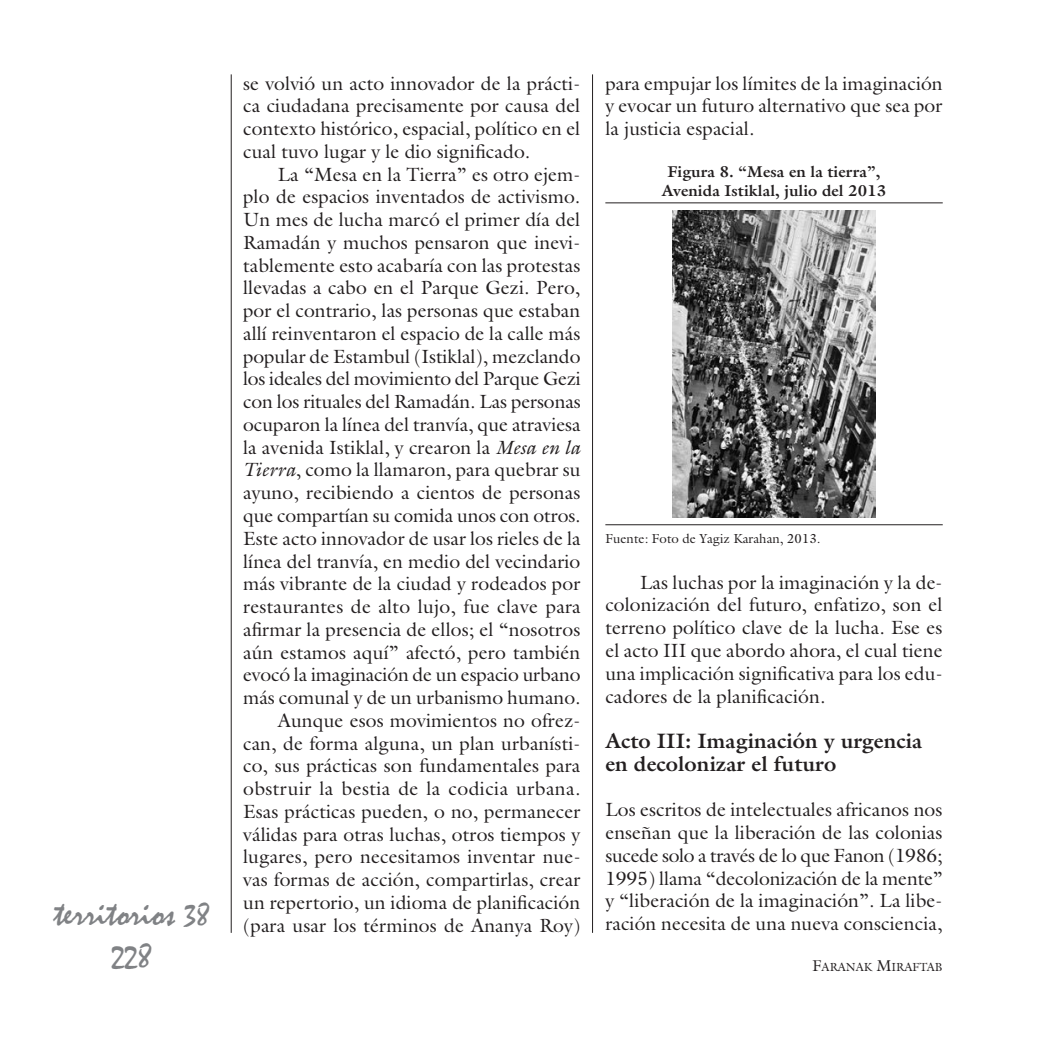
<style>
.page{position:relative;width:1042px;height:1042px;background:#fff}
.page>*{position:absolute;margin:0;border:0;box-sizing:border-box;transform-origin:0 0}
.t1{font:37.62px "Mistral";letter-spacing:-.01em;color:#808285}
.t2{font:33.25px "Mistral";color:#808285}
.t3{font:700 21px/22.8px "Galliard";letter-spacing:.005em;color:#231f20}
.t4{font:19.25px/22.8px "Galliard";letter-spacing:.005em;color:#231f20;text-align:justify}
.t5{font:700 15.75px/18.9px "Galliard";letter-spacing:.005em;color:#231f20;text-align:center}
.t6{font:13.12px "Galliard";letter-spacing:.005em;color:#231f20}
.t7{font:11.9px "Galliard";color:#231f20}
.s1{font-size:31.5px}
.s2{font-style:italic}
.s3{font-size:15.75px}
</style>
<div class="page">
<hr style="left:231px;top:74px;width:1px;height:859px;background:#231f20">
<hr style="left:592px;top:74px;width:1px;height:859px;background:#231f20">
<hr style="left:605px;top:203px;width:338px;height:1px;background:#231f20">
<hr style="left:605px;top:524px;width:338px;height:1px;background:#231f20">
<img style="left:672px;top:210px;width:204px;height:307px">
<h1 class="t1" style="left:54px;top:892px;width:158px">territorios <span class="s1">38</span></h1>
<h2 class="t2" style="left:111px;top:938px;width:42px">228</h2>
<p class="t4" style="left:243px;top:71px;width:339px">se volvió un acto innovador de la prácti&shy;ca ciudadana precisamente por causa del contexto histórico, espacial, político en el cual tuvo lugar y le dio significado.</p>
<p class="t4" style="left:243px;top:162px;width:339px;text-align:right">La “Mesa en la Tierra” es otro ejem-<br>plo de espacios inventados de activismo.<br>Un mes de lucha marcó el primer día del Ramadán y muchos pensaron que inevi&shy;tablemente esto acabaría con las protestas llevadas a cabo en el Parque Gezi. Pero, por el contrario, las personas que estaban allí reinventaron el espacio de la calle más popular de Estambul (Istiklal), mezclando los ideales del movimiento del Parque Gezi con los rituales del Ramadán. Las personas ocuparon la línea del tranvía, que atraviesa la avenida Istiklal, y crearon la <span class="s2">Mesa en la Tierra</span>, como la llamaron, para quebrar su ayuno, recibiendo a cientos de personas que compartían su comida unos con otros.<br>Este acto innovador de usar los rieles de la línea del tranvía, en medio del vecindario más vibrante de la ciudad y rodeados por restaurantes de alto lujo, fue clave para afirmar la presencia de ellos; el “nosotros aún estamos aquí” afectó, pero también evocó la imaginación de un espacio urbano más comunal y de un urbanismo humano.<br>Aunque esos movimientos no ofrez&shy;can, de forma alguna, un plan urbanísti&shy;co, sus prácticas son fundamentales para obstruir la bestia de la codicia urbana.<br>Esas prácticas pueden, o no, permanecer válidas para otras luchas, otros tiempos y lugares, pero necesitamos inventar nue&shy;vas formas de acción, compartirlas, crear un repertorio, un idioma de planificación (para usar los términos de Ananya Roy)</p>
<p class="t4" style="left:605px;top:72px;width:339px">para empujar los límites de la imaginación y evocar un futuro alternativo que sea por la justicia espacial.</p>
<p class="t5" style="left:662px;top:162px;width:226px">Figura 8. “Mesa en la tierra”,<br>Avenida Istiklal, julio del 2013</p>
<p class="t6" style="left:605px;top:530px;width:217px">Fuente: Foto de Yagiz Karahan, 2013.</p>
<p class="t4" style="left:605px;top:570px;width:339px;text-indent:35px">Las luchas por la imaginación y la de&shy;colonización del futuro, enfatizo, son el terreno político clave de la lucha. Ese es el acto III que abordo ahora, el cual tiene una implicación significativa para los edu&shy;cadores de la planificación.</p>
<p class="t3" style="left:605px;top:729px;width:318px">Acto III: Imaginación y urgencia en decolonizar el futuro</p>
<p class="t4" style="left:605px;top:798px;width:339px">Los escritos de intelectuales africanos nos enseñan que la liberación de las colonias sucede solo a través de lo que Fanon (1986; 1995) llama “decolonización de la mente” y “liberación de la imaginación”. La libe&shy;ración necesita de una nueva consciencia,</p>
<p class="t7" style="left:812px;top:959px;width:132px"><span class="s3">F</span>ARANAK <span class="s3">M</span>IRAFTAB</p>
</div>
